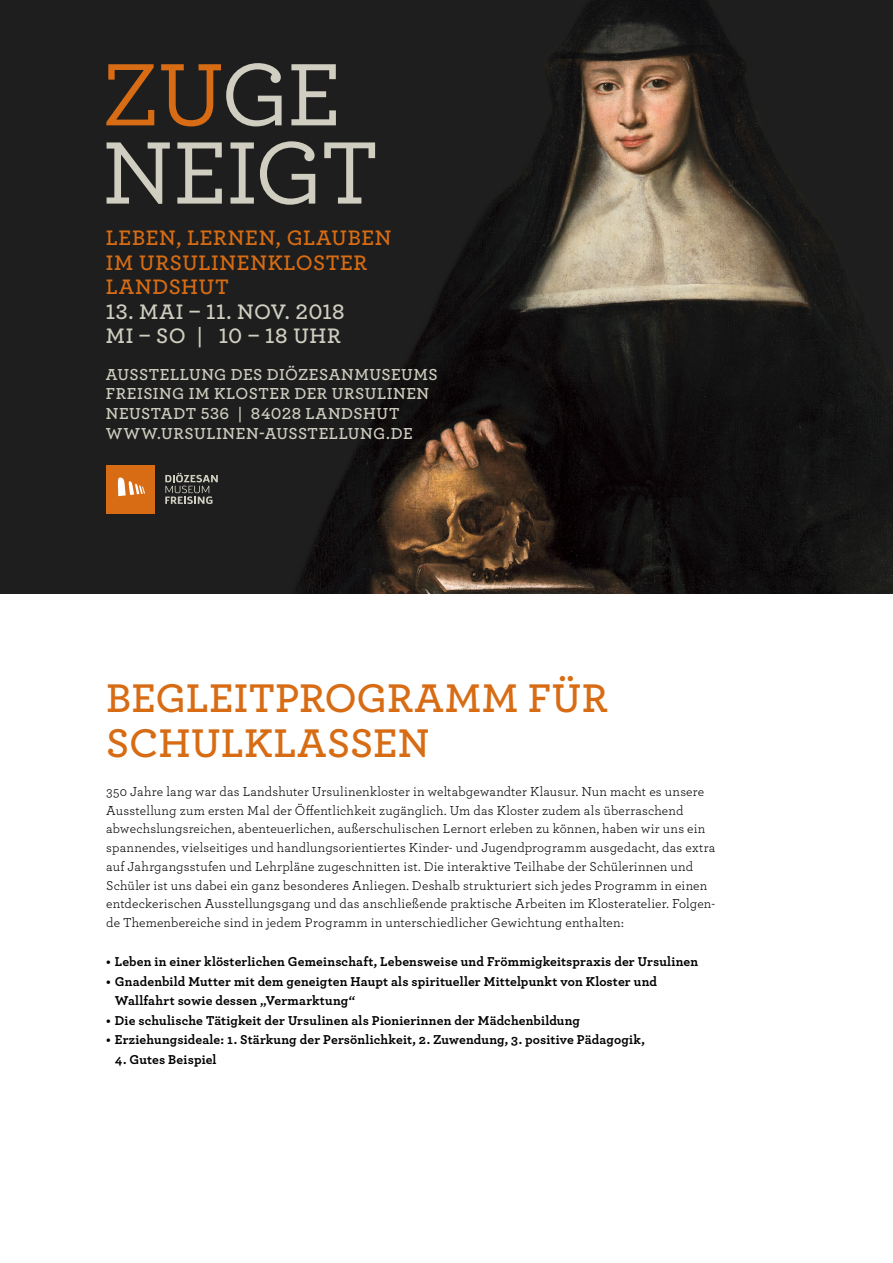
<style>
.page{position:relative;width:893px;height:1263px;background:#fff}
.page>*{position:absolute;margin:0;border:0;box-sizing:border-box;transform-origin:0 0}
.t1{font:500 92.85px/78.3px "Archer";letter-spacing:-.025em;color:#d0cec0}
.Hear8ohead{font:600 42px "Archer";letter-spacing:.005em;color:#d76c14}
.t2{font:600 22.05px/24.5px "Archer";letter-spacing:.03em;color:#d76c14}
.t3{font:600 22.05px/24.5px "Archer";letter-spacing:.02em;color:#d0cec0}
.t4{font:600 16.65px/19.5px "Archer";letter-spacing:.03em;color:#d0cec0}
.Copy{font:13.5px/18.8px "Archer";letter-spacing:.01em;color:#000}
.Aufzählung{font:700 13.5px/19.5px "Archer";letter-spacing:.01em;color:#000}
.s1{color:#d76c14}
</style>
<div class="page">
<div style="left:0;top:0;width:893px;height:593px;background:#1e1e1e"></div>
<img style="left:296px;top:0;width:597px;height:593px">
<div style="left:107px;top:465px;width:48px;height:49px;background:#d76c14"></div>
<svg style="left:118px;top:477px;width:27px;height:19px"></svg>
<svg style="left:165px;top:473px;width:53px;height:31px"></svg>
<p class="t1" style="left:102px;top:50px;width:278px"><span class="s1">ZU</span>GE<br>NEIGT</p>
<p class="t2" style="left:106px;top:224px;width:287px">LEBEN, LERNEN, GLAUBEN<br>IM URSULINENKLOSTER<br>LANDSHUT</p>
<p class="t3" style="left:106px;top:298px;width:240px">13. MAI – 11. NOV. 2018<br>MI – SO | 10 – 18 UHR</p>
<p class="t4" style="left:106px;top:364px;width:333px">AUSSTELLUNG DES DIÖZESANMUSEUMS<br>FREISING IM KLOSTER DER URSULINEN</p>
<p class="t4" style="left:106px;top:403px;width:295px">NEUSTADT 536 | 84028 LANDSHUT</p>
<p class="t4" style="left:106px;top:422px;width:308px">WWW.URSULINEN-AUSSTELLUNG.DE</p>
<p class="Hear8ohead" style="left:106px;top:666px;width:503px">BEGLEITPROGRAMM FÜR</p>
<p class="Hear8ohead" style="left:106px;top:711px;width:325px">SCHULKLASSEN</p>
<p class="Copy" style="left:106px;top:781px;width:610px">350 Jahre lang war das Landshuter Ursulinenkloster in weltabgewandter Klausur. Nun macht es unsere Ausstellung zum ersten Mal der Öffentlichkeit zugänglich. Um das Kloster zudem als überraschend abwechslungsreichen, abenteuerlichen, außerschulischen Lernort erleben zu können, haben wir uns ein spannendes, vielseitiges und handlungsorientiertes Kinder- und Jugendprogramm ausgedacht, das extra auf Jahrgangsstufen und Lehrpläne zugeschnitten ist. Die interaktive Teilhabe der Schülerinnen und Schüler ist uns dabei ein ganz besonderes Anliegen. Deshalb strukturiert sich jedes Programm in einen entdeckerischen Ausstellungsgang und das anschließende praktische Arbeiten im Klosteratelier. Folgen&shy;de Themenbereiche sind in jedem Programm in unterschiedlicher Gewichtung enthalten:</p>
<p class="Aufzählung" style="left:106px;top:951px;width:593px">• Leben in einer klösterlichen Gemeinschaft, Lebensweise und Frömmigkeitspraxis der Ursulinen</p>
<p class="Aufzählung" style="left:115px;top:970px;width:544px;text-indent:-9px">• Gnadenbild Mutter mit dem geneigten Haupt als spiritueller Mittelpunkt von Kloster und<br>Wallfahrt sowie dessen „Vermarktung“</p>
<p class="Aufzählung" style="left:106px;top:1009px;width:475px">• Die schulische Tätigkeit der Ursulinen als Pionierinnen der Mädchenbildung</p>
<p class="Aufzählung" style="left:106px;top:1029px;width:540px">• Erziehungsideale: 1. Stärkung der Persönlichkeit, 2. Zuwendung, 3. positive Pädagogik,</p>
<p class="Aufzählung" style="left:115px;top:1048px;width:103px">4. Gutes Beispiel</p>
</div>
